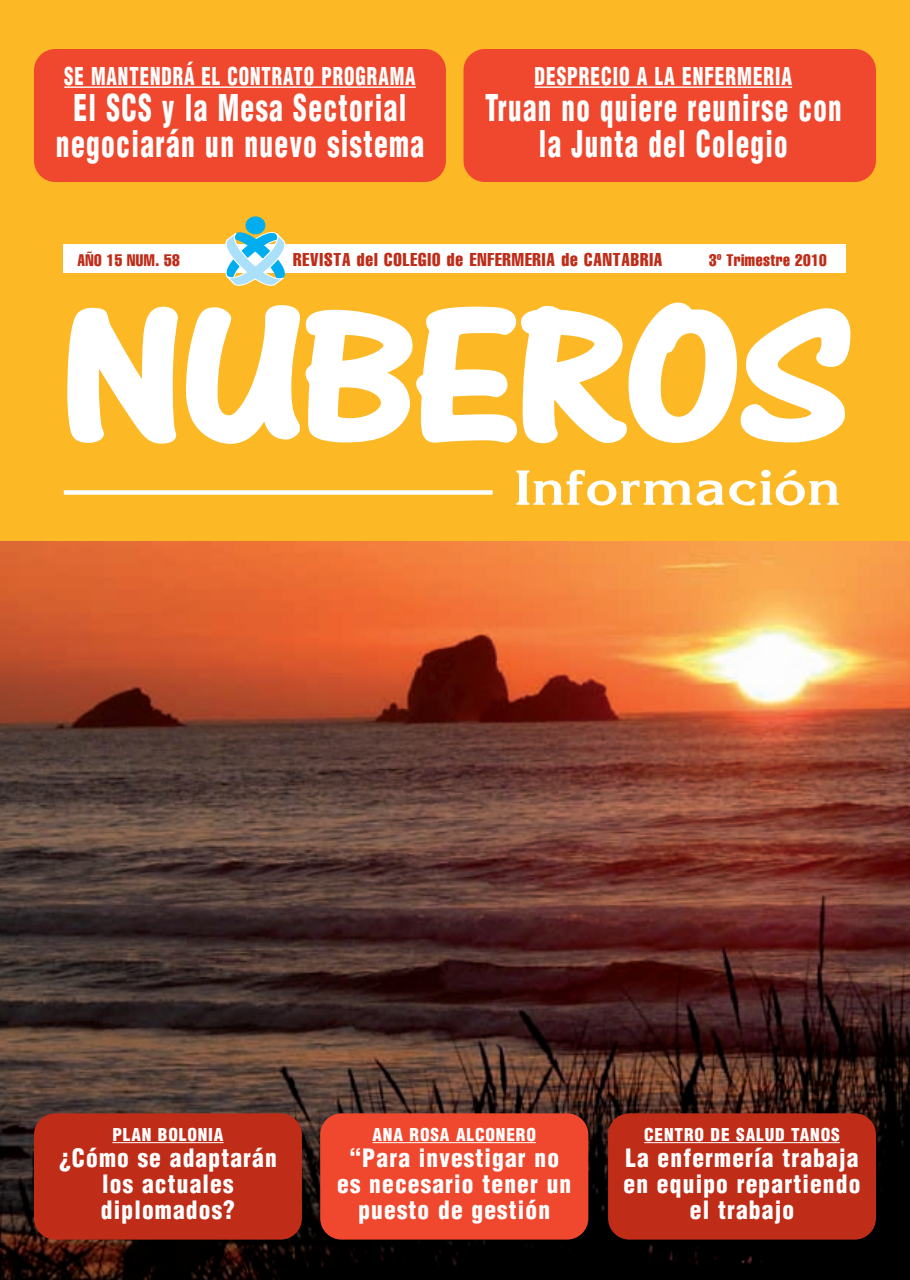
<style>
.page{position:relative;width:910px;height:1280px;background:#fff}
.page>*{position:absolute;margin:0;border:0;box-sizing:border-box;transform-origin:0 0}
.t1{font:194.25px "One Stroke Script LT";letter-spacing:-.01em;color:#fff;scale:1.21 1}
.t2{font:700 48px "Korinna";color:#fff;scale:1.21 1}
.t3{font:900 condensed 36px/36px "Helvetica";letter-spacing:.05em;color:#fff;text-align:center;scale:.76 1}
.t4{font:900 condensed 36px/36px "Helvetica";letter-spacing:.05em;color:#fff;text-align:center;scale:.75 1}
.t5{font:900 condensed 24.75px/26px "Helvetica";letter-spacing:.05em;color:#fff;text-align:center;scale:.95 1}
.t6{font:900 condensed 24px "Helvetica";letter-spacing:.05em;color:#fff;scale:.78 1}
.t7{font:900 condensed 24px "Helvetica";letter-spacing:.05em;color:#fff;scale:.8 1}
.t8{font:extra-condensed 18.3px "Helvetica";letter-spacing:.045em;color:#bf2d19}
.t9{font:900 condensed 17.25px "Helvetica";letter-spacing:.05em;color:#fff}
.t10{font:extra-condensed 16.5px "Helvetica";letter-spacing:.025em;color:#bf2d19}
</style>
<div class="page">
<div style="left:0;top:0;width:910px;height:1272px;background:#fcb825"></div>
<div style="left:34px;top:49px;width:412px;height:133px;background:#ef482e;border-radius:21px"></div>
<hr style="left:64px;top:86px;width:231px;height:2px;background:#fff">
<hr style="left:294px;top:86px;width:122px;height:2px;background:#fff">
<div style="left:463px;top:49px;width:413px;height:133px;background:#ef482e;border-radius:21px"></div>
<hr style="left:534px;top:86px;width:258px;height:2px;background:#fff">
<img style="left:0;top:541px;width:910px;height:739px">
<div style="left:64px;top:244px;width:782px;height:28px;background:#fff"></div>
<div style="left:246px;top:217px;width:19px;height:17px;background:#00aeef;border:1px solid #00aeef;border-radius:50%"></div>
<svg style="left:225px;top:226px;width:61px;height:60px"></svg>
<div style="left:64px;top:490px;width:429px;height:5px;background:#fff"></div>
<div style="left:34px;top:1113px;width:268px;height:126px;background:#bf2d19;border-radius:21px"></div>
<hr style="left:112px;top:1142px;width:112px;height:1px;background:#fff">
<div style="left:608px;top:1113px;width:268px;height:126px;background:#bf2d19;border-radius:21px"></div>
<hr style="left:644px;top:1142px;width:157px;height:1px;background:#fff">
<hr style="left:800px;top:1142px;width:40px;height:1px;background:#fff">
<div style="left:320px;top:1113px;width:268px;height:126px;background:#ef482e;border-radius:21px"></div>
<hr style="left:372px;top:1142px;width:164px;height:1px;background:#fff">
<p class="t6" style="left:64px;top:67px;width:452px">SE MANTENDRÁ EL CONTRATO PROGRAMA</p>
<h3 class="t3" style="left:56px;top:93px;width:486px">El SCS y la Mesa Sectorial negociarán un nuevo sistema</h3>
<p class="t7" style="left:534px;top:67px;width:324px">DESPRECIO A LA ENFERMERIA</p>
<h3 class="t4" style="left:485px;top:93px;width:477px">Truan no quiere reunirse con la Junta del Colegio</h3>
<p class="t10" style="left:77px;top:254px;width:104px">AÑO 15 NUM. 58</p>
<p class="t8" style="left:293px;top:253px;width:371px">REVISTA del COLEGIO de ENFERMERIA de CANTABRIA</p>
<p class="t10" style="left:709px;top:254px;width:119px">3º Trimestre 2010</p>
<h1 class="t1" style="left:57px;top:317px;width:658px">NUBEROS</h1>
<h2 class="t2" style="left:514px;top:470px;width:271px">Información</h2>
<p class="t9" style="left:112px;top:1128px;width:113px">PLAN BOLONIA</p>
<p class="t5" style="left:59px;top:1147px;width:231px">¿Cómo se adaptarán los actuales diplomados?</p>
<p class="t9" style="left:372px;top:1128px;width:165px">ANA ROSA ALCONERO</p>
<p class="t5" style="left:337px;top:1147px;width:248px">“Para investigar no es necesario tener un puesto de gestión</p>
<p class="t9" style="left:644px;top:1128px;width:197px">CENTRO DE SALUD TANOS</p>
<p class="t5" style="left:624px;top:1147px;width:251px">La enfermería trabaja en equipo repartiendo el trabajo</p>
</div>
